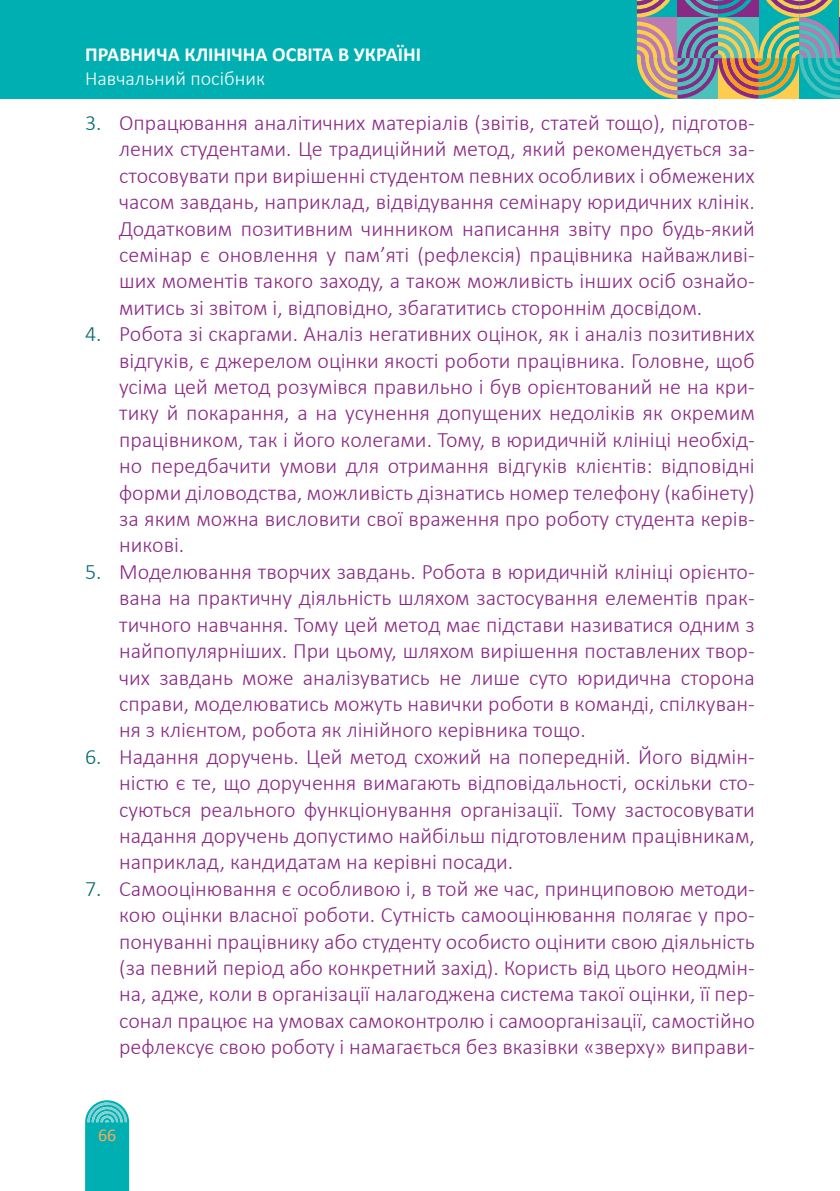
<style>
.page{position:relative;width:840px;height:1191px;background:#fff}
.page>*{position:absolute;margin:0;border:0;box-sizing:border-box;transform-origin:0 0}
.t1{font:300 22px/26.4px "Calibri";color:#8a2885;text-align:justify}
.t2{font:700 20px "Calibri";color:#fff}
.t3{font:300 20px "Calibri";color:#fff}
.t4{font:18px "Calibri";color:#f8ab58}
.s1{color:#00696e}
</style>
<div class="page">
<div style="left:0;top:0;width:839px;height:99px;background:#00afb1"></div>
<svg style="left:636px;top:0;width:204px;height:99px"></svg>
<svg style="left:85px;top:1100px;width:44px;height:91px;background:#1cb7b9"></svg>
<p class="t2" style="left:85px;top:42px;width:337px">ПРАВНИЧА КЛІНІЧНА ОСВІТА В УКРАЇНІ</p>
<p class="t3" style="left:85px;top:66px;width:181px">Навчальний посібник</p>
<p class="t1" style="left:119px;top:109px;width:636px;text-indent:-34px"><span class="s1">3.</span> Опрацювання аналітичних матеріалів (звітів, статей тощо), підготов&shy;лених студентами. Це традиційний метод, який рекомендується за&shy;стосовувати при вирішенні студентом певних особливих і обмежених часом завдань, наприклад, відвідування семінару юридичних клінік.<br>Додатковим позитивним чинником написання звіту про будь-який семінар є оновлення у пам’яті (рефлексія) працівника найважливі&shy;ших моментів такого заходу, а також можливість інших осіб ознайо&shy;митись зі звітом і, відповідно, збагатитись стороннім досвідом.</p>
<p class="t1" style="left:119px;top:320px;width:636px;text-indent:-34px"><span class="s1">4.</span> Робота зі скаргами. Аналіз негативних оцінок, як і аналіз позитивних відгуків, є джерелом оцінки якості роботи працівника. Головне, щоб усіма цей метод розумівся правильно і був орієнтований не на кри&shy;тику й покарання, а на усунення допущених недоліків як окремим працівником, так і його колегами. Тому, в юридичній клініці необхід&shy;но передбачити умови для отримання відгуків клієнтів: відповідні форми діловодства, можливість дізнатись номер телефону (кабінету) за яким можна висловити свої враження про роботу студента керів&shy;никові.</p>
<p class="t1" style="left:119px;top:558px;width:636px;text-indent:-34px"><span class="s1">5.</span> Моделювання творчих завдань. Робота в юридичній клініці орієнто&shy;вана на практичну діяльність шляхом застосування елементів прак&shy;тичного навчання. Тому цей метод має підстави називатися одним з найпопулярніших. При цьому, шляхом вирішення поставлених твор&shy;чих завдань може аналізуватись не лише суто юридична сторона справи, моделюватись можуть навички роботи в команді, спілкуван&shy;ня з клієнтом, робота як лінійного керівника тощо.</p>
<p class="t1" style="left:119px;top:743px;width:636px;text-indent:-34px"><span class="s1">6.</span> Надання доручень. Цей метод схожий на попередній. Його відмін&shy;ністю є те, що доручення вимагають відповідальності, оскільки сто&shy;суються реального функціонування організації. Тому застосовувати надання доручень допустимо найбільш підготовленим працівникам, наприклад, кандидатам на керівні посади.</p>
<p class="t1" style="left:119px;top:875px;width:636px;text-indent:-34px"><span class="s1">7.</span> Самооцінювання є особливою і, в той же час, принциповою методи&shy;кою оцінки власної роботи. Сутність самооцінювання полягає у про&shy;понуванні працівнику або студенту особисто оцінити свою діяльність (за певний період або конкретний захід). Користь від цього неодмін&shy;на, адже, коли в організації налагоджена система такої оцінки, її пер&shy;сонал працює на умовах самоконтролю і самоорганізації, самостійно рефлексує свою роботу і намагається без вказівки «зверху» виправи-</p>
<p class="t4" style="left:98px;top:1123px;width:20px">66</p>
</div>
